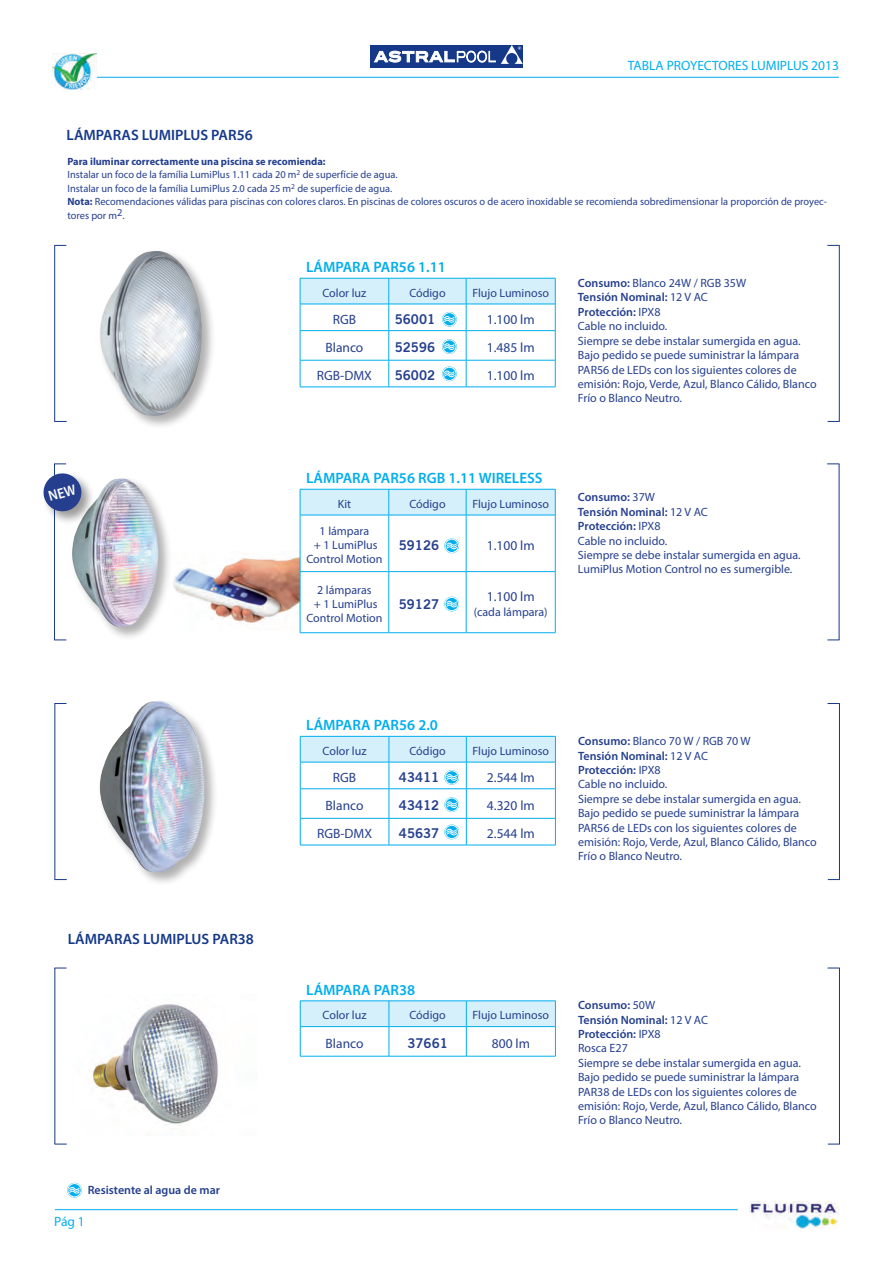
<style>
.page{position:relative;width:893px;height:1263px;background:#fff}
.page>*{position:absolute;margin:0;border:0;box-sizing:border-box;transform-origin:0 0}
.t1{font:600 15px "Myriad Pro";color:#00aeef}
.t2{font:600 15px "Myriad Pro";color:#153889}
.t3{font:13.5px "Myriad Pro";color:#253f8e}
.t4{font:13.5px "Trade Gothic Bold Two";color:#253f8e}
.t5{font:13.5px "Myriad Pro";color:#00aeef}
.t6{font:12px/14.4px "Myriad Pro";color:#253f8e}
.t7{font:600 12px "Myriad Pro";color:#253f8e}
.t8{font:10.5px/13.5px "Myriad Pro";color:#253f8e}
.s1{font-weight:700}
.s2{font-weight:600}
</style>
<div class="page">
<div style="left:370px;top:44px;width:153px;height:24px;background:#153889"></div>
<svg style="left:374px;top:45px;width:149px;height:19px"></svg>
<hr style="left:54px;top:77px;width:785px;height:1px;background:#00aeef">
<hr style="left:55px;top:1209px;width:683px;height:1px;background:#00aeef">
<img style="left:750px;top:1201px;width:89px;height:29px">
<img style="left:53px;top:53px;width:43px;height:37px">
<img style="left:173px;top:552px;width:127px;height:78px">
<hr style="left:300px;top:387px;width:89px;height:1px;background:#00aeef">
<hr style="left:389px;top:387px;width:77px;height:1px;background:#00aeef">
<hr style="left:466px;top:387px;width:89px;height:1px;background:#00aeef">
<hr style="left:54px;top:245px;width:1px;height:176px;background:#153889">
<svg style="left:54px;top:245px;width:12px;height:1px"></svg>
<svg style="left:54px;top:421px;width:13px;height:1px"></svg>
<hr style="left:839px;top:245px;width:1px;height:176px;background:#153889">
<svg style="left:828px;top:421px;width:12px;height:1px"></svg>
<svg style="left:827px;top:245px;width:13px;height:1px"></svg>
<hr style="left:54px;top:464px;width:1px;height:176px;background:#153889">
<svg style="left:54px;top:463px;width:12px;height:1px"></svg>
<svg style="left:54px;top:639px;width:12px;height:1px"></svg>
<hr style="left:839px;top:464px;width:1px;height:176px;background:#153889">
<svg style="left:827px;top:639px;width:12px;height:1px"></svg>
<svg style="left:827px;top:463px;width:12px;height:1px"></svg>
<div style="left:70px;top:477px;width:102px;height:164px;background:#231f20;opacity:.35"></div>
<img style="left:71px;top:478px;width:88px;height:150px">
<svg style="left:300px;top:489px;width:256px;height:144px"></svg>
<div style="left:445px;top:597px;width:14px;height:14px;border:1px solid #fff;border-radius:50%"></div>
<hr style="left:300px;top:845px;width:89px;height:1px;background:#00aeef">
<hr style="left:389px;top:845px;width:77px;height:1px;background:#00aeef">
<hr style="left:466px;top:845px;width:90px;height:1px;background:#00aeef">
<hr style="left:54px;top:703px;width:1px;height:176px;background:#153889">
<svg style="left:54px;top:703px;width:12px;height:1px"></svg>
<svg style="left:54px;top:879px;width:13px;height:1px"></svg>
<hr style="left:839px;top:704px;width:1px;height:176px;background:#153889">
<svg style="left:828px;top:879px;width:12px;height:1px"></svg>
<svg style="left:827px;top:703px;width:13px;height:1px"></svg>
<svg style="left:300px;top:736px;width:256px;height:109px"></svg>
<div style="left:445px;top:825px;width:14px;height:14px;border:1px solid #fff;border-radius:50%"></div>
<div style="left:98px;top:699px;width:121px;height:187px;background:#231f20;opacity:.35"></div>
<img style="left:98px;top:701px;width:111px;height:172px">
<svg style="left:300px;top:1001px;width:256px;height:55px"></svg>
<hr style="left:300px;top:1056px;width:89px;height:1px;background:#00aeef">
<hr style="left:389px;top:1056px;width:77px;height:1px;background:#00aeef">
<hr style="left:466px;top:1056px;width:90px;height:1px;background:#00aeef">
<hr style="left:300px;top:1000px;width:89px;height:1px;background:#00aeef">
<hr style="left:389px;top:1000px;width:77px;height:1px;background:#00aeef">
<hr style="left:466px;top:1000px;width:90px;height:1px;background:#00aeef">
<hr style="left:54px;top:968px;width:1px;height:176px;background:#153889">
<svg style="left:54px;top:968px;width:12px;height:1px"></svg>
<svg style="left:54px;top:1144px;width:13px;height:1px"></svg>
<hr style="left:839px;top:968px;width:1px;height:176px;background:#153889">
<svg style="left:828px;top:1144px;width:12px;height:1px"></svg>
<svg style="left:827px;top:968px;width:13px;height:1px"></svg>
<img style="left:89px;top:1004px;width:130px;height:122px">
<svg style="left:300px;top:278px;width:256px;height:109px"></svg>
<div style="left:442px;top:367px;width:14px;height:14px;border:1px solid #fff;border-radius:50%"></div>
<svg style="left:67px;top:1183px;width:15px;height:14px"></svg>
<svg style="left:70px;top:1186px;width:9px;height:8px"></svg>
<div style="left:68px;top:1183px;width:13px;height:14px;border:1px solid #fff;border-radius:50%"></div>
<div style="left:42px;top:471px;width:53px;height:54px;background:#231f20;opacity:.45"></div>
<div style="left:98px;top:249px;width:118px;height:181px;background:#231f20;opacity:.35"></div>
<img style="left:99px;top:251px;width:103px;height:165px">
<svg style="left:42px;top:471px;width:42px;height:42px"></svg>
<p class="t2" style="left:67px;top:125px;width:188px">LÁMPARAS LUMIPLUS PAR56</p>
<p class="t5" style="left:628px;top:57px;width:213px">TABLA PROYECTORES LUMIPLUS 2013</p>
<p class="t8" style="left:67px;top:154px;width:761px"><span class="s1">Para iluminar correctamente una piscina se recomienda:<br></span>Instalar un foco de la família LumiPlus 1.11 cada 20 m<sup>2</sup> de superfície de agua.<br>Instalar un foco de la família LumiPlus 2.0 cada 25 m<sup>2</sup> de superfície de agua.<br><span class="s1">Nota:</span> Recomendaciones válidas para piscinas con colores claros. En piscinas de colores oscuros o de acero inoxidable se recomienda sobredimensionar la proporción de proyec&shy;tores por m2.</p>
<p class="t2" style="left:68px;top:929px;width:188px">LÁMPARAS LUMIPLUS PAR38</p>
<p class="t7" style="left:88px;top:1183px;width:134px">Resistente al agua de mar</p>
<p class="t5" style="left:54px;top:1213px;width:32px">Pág 1</p>
<p class="t1" style="left:306px;top:258px;width:141px">LÁMPARA PAR56 1.11</p>
<p class="t6" style="left:322px;top:285px;width:45px">Color luz</p>
<p class="t6" style="left:409px;top:285px;width:38px">Código</p>
<p class="t6" style="left:472px;top:285px;width:78px">Flujo Luminoso</p>
<p class="t3" style="left:333px;top:311px;width:25px">RGB</p>
<p class="t4" style="left:395px;top:311px;width:42px">56001</p>
<p class="t3" style="left:487px;top:311px;width:49px">1.100 lm</p>
<p class="t3" style="left:325px;top:339px;width:39px">Blanco</p>
<p class="t4" style="left:395px;top:339px;width:42px">52596</p>
<p class="t3" style="left:487px;top:339px;width:49px">1.485 lm</p>
<p class="t3" style="left:317px;top:367px;width:57px">RGB-DMX</p>
<p class="t4" style="left:395px;top:367px;width:42px">56002</p>
<p class="t3" style="left:487px;top:367px;width:49px">1.100 lm</p>
<p class="t1" style="left:306px;top:469px;width:238px">LÁMPARA PAR56 RGB 1.11 WIRELESS</p>
<p class="t6" style="left:338px;top:496px;width:15px">Kit</p>
<p class="t6" style="left:409px;top:496px;width:38px">Código</p>
<p class="t6" style="left:472px;top:496px;width:78px">Flujo Luminoso</p>
<p class="t6" style="left:306px;top:523px;width:78px;text-align:center">1 lámpara<br>+ 1 LumiPlus<br>Control Motion</p>
<p class="t4" style="left:399px;top:537px;width:42px">59126</p>
<p class="t3" style="left:487px;top:537px;width:49px">1.100 lm</p>
<p class="t6" style="left:306px;top:582px;width:78px;text-align:center">2 lámparas<br>+ 1 LumiPlus<br>Control Motion</p>
<p class="t4" style="left:399px;top:596px;width:42px">59127</p>
<p class="t3" style="left:487px;top:588px;width:49px">1.100 lm</p>
<p class="t6" style="left:474px;top:604px;width:75px">(cada lámpara)</p>
<p class="t6" style="left:578px;top:276px;width:240px"><span class="s2">Consumo:</span> Blanco 24W / RGB 35W<br><span class="s2">Tensión Nominal:</span> 12 V AC<br><span class="s2">Protección:</span> IPX8<br>Cable no incluido.<br>Siempre se debe instalar sumergida en agua.<br>Bajo pedido se puede suministrar la lámpara<br>PAR56 de LEDs con los siguientes colores de emisión: Rojo, Verde, Azul, Blanco Cálido, Blanco<br>Frío o Blanco Neutro.</p>
<p class="t6" style="left:578px;top:490px;width:224px"><span class="s2">Consumo:</span> 37W<br><span class="s2">Tensión Nominal:</span> 12 V AC<br><span class="s2">Protección:</span> IPX8<br>Cable no incluido.<br>Siempre se debe instalar sumergida en agua.<br>LumiPlus Motion Control no es sumergible.</p>
<p class="t1" style="left:306px;top:716px;width:133px">LÁMPARA PAR56 2.0</p>
<p class="t6" style="left:323px;top:743px;width:45px">Color luz</p>
<p class="t6" style="left:409px;top:743px;width:38px">Código</p>
<p class="t6" style="left:473px;top:743px;width:78px">Flujo Luminoso</p>
<p class="t3" style="left:333px;top:769px;width:25px">RGB</p>
<p class="t4" style="left:399px;top:769px;width:42px">43411</p>
<p class="t3" style="left:487px;top:769px;width:49px">2.544 lm</p>
<p class="t3" style="left:326px;top:797px;width:39px">Blanco</p>
<p class="t4" style="left:399px;top:797px;width:42px">43412</p>
<p class="t3" style="left:487px;top:797px;width:49px">4.320 lm</p>
<p class="t3" style="left:317px;top:825px;width:57px">RGB-DMX</p>
<p class="t4" style="left:399px;top:825px;width:42px">45637</p>
<p class="t3" style="left:487px;top:825px;width:49px">2.544 lm</p>
<p class="t6" style="left:578px;top:734px;width:240px"><span class="s2">Consumo:</span> Blanco 70 W / RGB 70 W<br><span class="s2">Tensión Nominal:</span> 12 V AC<br><span class="s2">Protección:</span> IPX8<br>Cable no incluido.<br>Siempre se debe instalar sumergida en agua.<br>Bajo pedido se puede suministrar la lámpara<br>PAR56 de LEDs con los siguientes colores de emisión: Rojo, Verde, Azul, Blanco Cálido, Blanco<br>Frío o Blanco Neutro.</p>
<p class="t1" style="left:306px;top:980px;width:110px">LÁMPARA PAR38</p>
<p class="t6" style="left:323px;top:1008px;width:45px">Color luz</p>
<p class="t6" style="left:409px;top:1008px;width:38px">Código</p>
<p class="t6" style="left:473px;top:1008px;width:78px">Flujo Luminoso</p>
<p class="t3" style="left:326px;top:1035px;width:39px">Blanco</p>
<p class="t4" style="left:407px;top:1035px;width:42px">37661</p>
<p class="t3" style="left:492px;top:1035px;width:40px">800 lm</p>
<p class="t6" style="left:578px;top:998px;width:240px"><span class="s2">Consumo:</span> 50W<br><span class="s2">Tensión Nominal:</span> 12 V AC<br><span class="s2">Protección:</span> IPX8<br>Rosca E27<br>Siempre se debe instalar sumergida en agua.<br>Bajo pedido se puede suministrar la lámpara<br>PAR38 de LEDs con los siguientes colores de emisión: Rojo, Verde, Azul, Blanco Cálido, Blanco<br>Frío o Blanco Neutro.</p>
</div>
